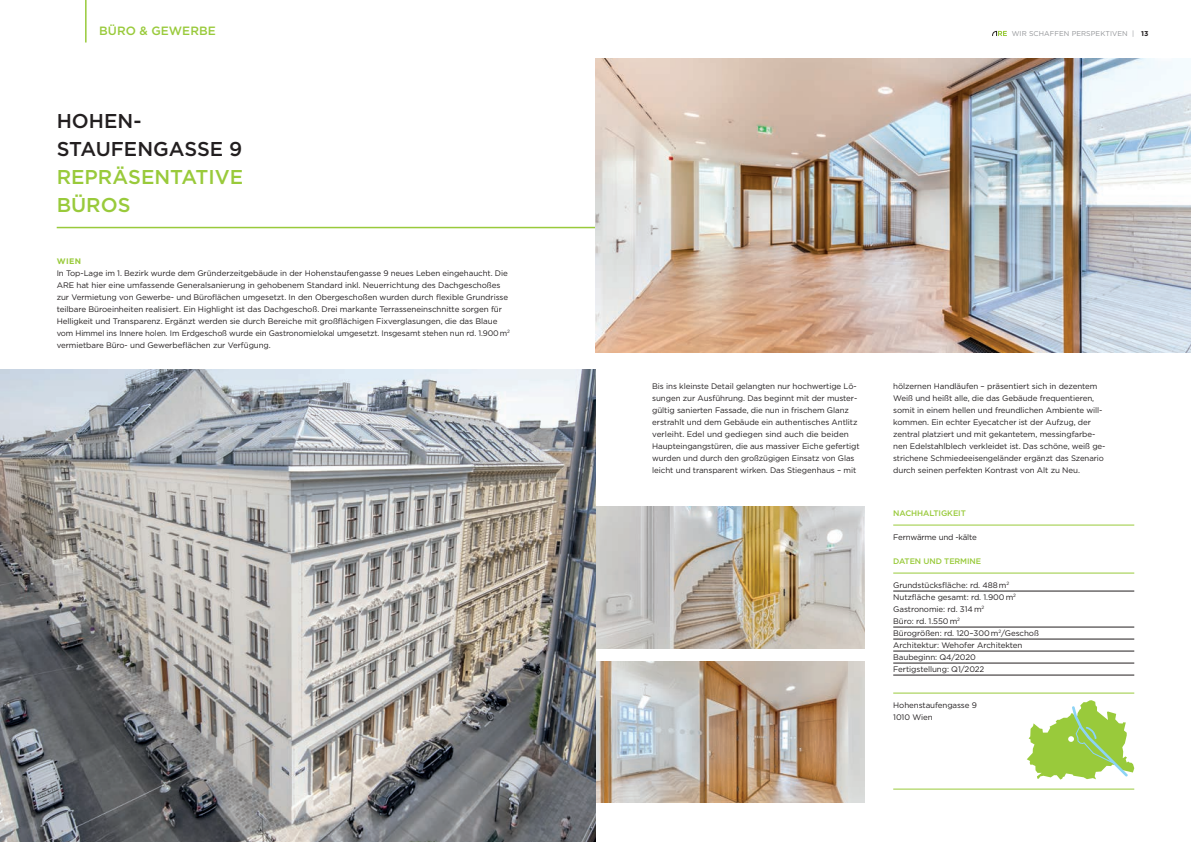
<style>
.page{position:relative;width:1191px;height:842px;background:#fff}
.page>*{position:absolute;margin:0;border:0;box-sizing:border-box;transform-origin:0 0}
.t1{font:500 20px/28px "Gotham";color:#231f20}
.t2{font:500 20px/28px "Gotham";color:#99ca3b}
.t3{font:500 12px "Gotham";color:#99ca3b}
.t4{font:8px/12px "Gotham";letter-spacing:-.01em;color:#231f20}
.t5{font:500 8px "Gotham";letter-spacing:-.01em;color:#99ca3b}
.t6{font:700 8px "Gotham";color:#99ca3b}
.t7{font:7px "Gotham";letter-spacing:.01em;color:#939598}
.s1{font-weight:700;color:#231f20}
</style>
<div class="page">
<svg style="left:992px;top:31px;width:15px;height:5px"></svg>
<img style="left:595px;top:661px;width:270px;height:142px">
<hr style="left:57px;top:227px;width:538px;height:1px;background:#99ca3b">
<img style="left:595px;top:506px;width:270px;height:142px">
<hr style="left:85px;top:0;width:2px;height:43px;background:#99ca3b">
<img style="left:0;top:369px;width:595px;height:473px">
<img style="left:595px;top:58px;width:596px;height:295px">
<hr style="left:893px;top:525px;width:241px;height:1px;background:#99ca3b">
<hr style="left:893px;top:573px;width:241px;height:1px;background:#99ca3b">
<hr style="left:893px;top:591px;width:241px;height:1px;background:#231f20">
<hr style="left:893px;top:627px;width:241px;height:1px;background:#231f20">
<hr style="left:893px;top:639px;width:241px;height:1px;background:#231f20">
<hr style="left:893px;top:651px;width:241px;height:1px;background:#231f20">
<hr style="left:893px;top:663px;width:241px;height:1px;background:#231f20">
<hr style="left:893px;top:675px;width:241px;height:1px;background:#231f20">
<hr style="left:893px;top:693px;width:241px;height:1px;background:#99ca3b">
<hr style="left:893px;top:789px;width:241px;height:1px;background:#99ca3b">
<svg style="left:1027px;top:700px;width:107px;height:79px"></svg>
<h2 class="t3" style="left:99px;top:23px;width:118px">BÜRO &amp; GEWERBE</h2>
<h1 class="t1" style="left:57px;top:106px;width:187px">HOHEN-<br>STAUFENGASSE 9</h1>
<h1 class="t2" style="left:57px;top:162px;width:188px">REPRÄSENTATIVE<br>BÜROS</h1>
<p class="t6" style="left:57px;top:257px;width:26px">WIEN</p>
<p class="t4" style="left:57px;top:267px;width:455px">In Top-Lage im 1. Bezirk wurde dem Gründerzeitgebäude in der Hohenstaufengasse 9 neues Leben eingehaucht. Die ARE hat hier eine umfassende Generalsanierung in gehobenem Standard inkl. Neuerrichtung des Dachgeschoßes zur Vermietung von Gewerbe- und Büroflächen umgesetzt. In den Obergeschoßen wurden durch flexible Grundrisse teilbare Büroeinheiten realisiert. Ein Highlight ist das Dachgeschoß. Drei markante Terrasseneinschnitte sorgen für Helligkeit und Transparenz. Ergänzt werden sie durch Bereiche mit großflächigen Fixverglasungen, die das Blaue vom Himmel ins Innere holen. Im Erdgeschoß wurde ein Gastronomielokal umgesetzt. Insgesamt stehen nun rd. 1.900 m<sup>2 </sup>vermietbare Büro- und Gewerbeflächen zur Verfügung.</p>
<p class="t7" style="left:1011px;top:30px;width:138px">WIR SCHAFFEN PERSPEKTIVEN | <span class="s1">13</span></p>
<p class="t4" style="left:652px;top:380px;width:209px">Bis ins kleinste Detail gelangten nur hochwertige Lö&shy;sungen zur Ausführung. Das beginnt mit der muster&shy;gültig sanierten Fassade, die nun in frischem Glanz erstrahlt und dem Gebäude ein authentisches Antlitz verleiht. Edel und gediegen sind auch die beiden Haupteingangstüren, die aus massiver Eiche gefertigt wurden und durch den großzügigen Einsatz von Glas leicht und transparent wirken. Das Stiegenhaus – mit</p>
<p class="t4" style="left:893px;top:380px;width:214px">hölzernen Handläufen – präsentiert sich in dezentem Weiß und heißt alle, die das Gebäude frequentieren, somit in einem hellen und freundlichen Ambiente will&shy;kommen. Ein echter Eyecatcher ist der Aufzug, der zentral platziert und mit gekantetem, messingfarbe&shy;nen Edelstahlblech verkleidet ist. Das schöne, weiß ge&shy;strichene Schmiedeeisengeländer ergänzt das Szenario durch seinen perfekten Kontrast von Alt zu Neu.</p>
<p class="t5" style="left:893px;top:509px;width:74px">NACHHALTIGKEIT</p>
<p class="t4" style="left:893px;top:531px;width:85px">Fernwärme und -kälte</p>
<p class="t5" style="left:893px;top:557px;width:89px">DATEN UND TERMINE</p>
<p class="t4" style="left:893px;top:579px;width:147px">Grundstücksfläche: rd. 488 m<sup>2<br></sup>Nutzfläche gesamt: rd. 1.900 m<sup>2<br></sup>Gastronomie: rd. 314 m<sup>2<br></sup>Büro: rd. 1.550 m<sup>2<br></sup>Bürogrößen: rd. 120–300 m<sup>2</sup>/Geschoß<br>Architektur: Wehofer Architekten<br>Baubeginn: Q4/2020<br>Fertigstellung: Q1/2022</p>
<p class="t4" style="left:893px;top:699px;width:85px">Hohenstaufengasse 9<br>1010 Wien</p>
</div>
